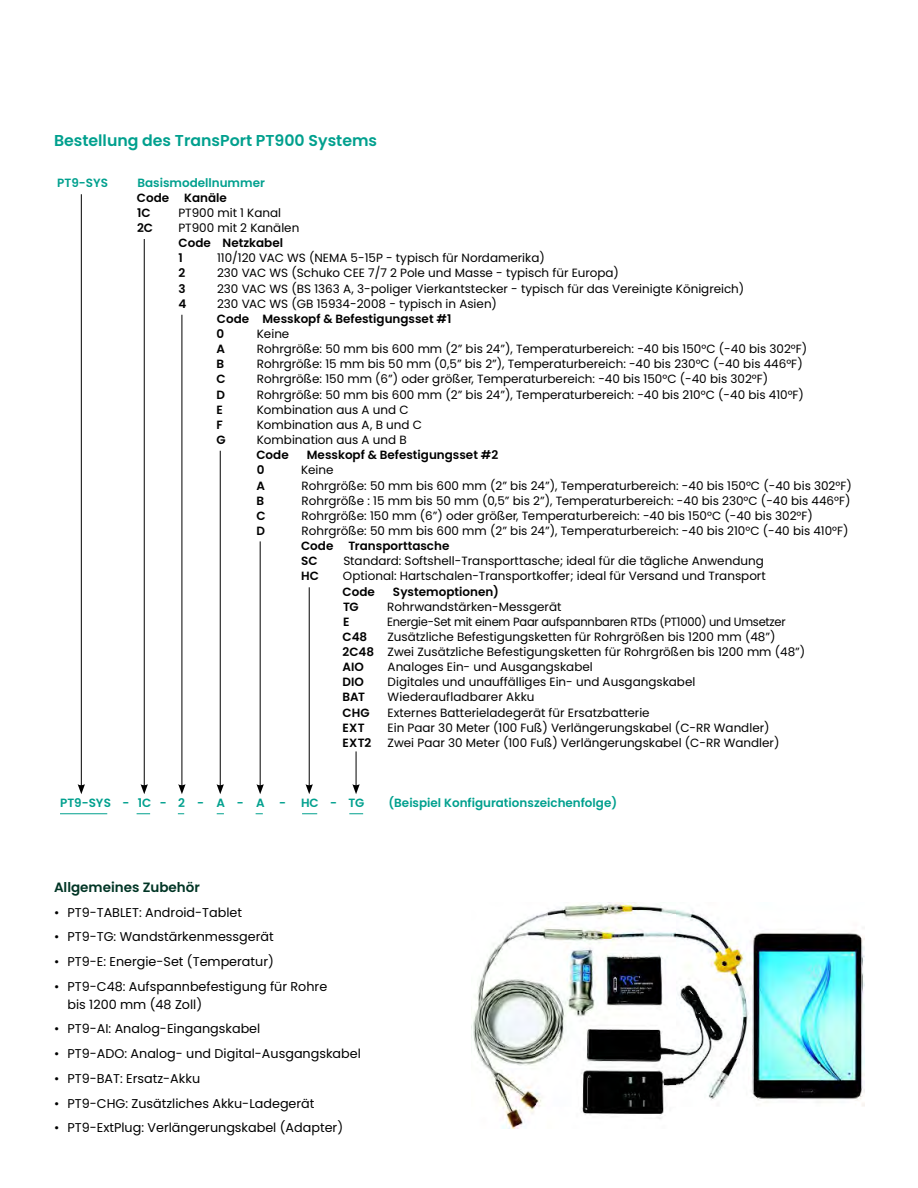
<style>
.page{position:relative;width:918px;height:1188px;background:#fff}
.page>*{position:absolute;margin:0;border:0;box-sizing:border-box;transform-origin:0 0}
.t1{font:600 15.75px "Poppins";color:#00a08e}
.t2{font:600 13.5px "Poppins";color:#003525}
.t3{font:12.75px/18px "Poppins";color:#000}
.t4{font:12px "Poppins";color:#000}
.t5{font:600 12px/15.1px "Poppins";color:#000}
.t6{font:600 12px "Poppins";color:#00a08e}
.t7{font:12px "Poppins";letter-spacing:-.02em;color:#000;scale:.96 1}
</style>
<div class="page">
<img style="left:473px;top:902px;width:392px;height:227px">
<hr style="left:60px;top:813px;width:47px;height:1px;background:#00a08e">
<svg style="left:137px;top:813px;width:13px;height:1px"></svg>
<svg style="left:302px;top:813px;width:15px;height:1px"></svg>
<svg style="left:349px;top:813px;width:14px;height:1px"></svg>
<hr style="left:144px;top:239px;width:1px;height:548px;background:#000">
<svg style="left:141px;top:784px;width:7px;height:10px"></svg>
<hr style="left:81px;top:194px;width:1px;height:593px;background:#000">
<svg style="left:78px;top:784px;width:7px;height:10px"></svg>
<hr style="left:182px;top:315px;width:1px;height:472px;background:#000">
<svg style="left:178px;top:784px;width:8px;height:10px"></svg>
<hr style="left:220px;top:451px;width:1px;height:336px;background:#000">
<svg style="left:217px;top:784px;width:7px;height:10px"></svg>
<hr style="left:260px;top:541px;width:1px;height:246px;background:#000">
<svg style="left:257px;top:784px;width:7px;height:10px"></svg>
<hr style="left:309px;top:587px;width:1px;height:200px;background:#000">
<svg style="left:306px;top:784px;width:7px;height:10px"></svg>
<hr style="left:356px;top:751px;width:1px;height:36px;background:#000">
<svg style="left:352px;top:784px;width:8px;height:10px"></svg>
<h1 class="t1" style="left:54px;top:131px;width:325px">Bestellung des TransPort PT900 Systems</h1>
<p class="t6" style="left:57px;top:175px;width:52px">PT9-SYS</p>
<p class="t6" style="left:137px;top:175px;width:129px">Basismodellnummer</p>
<p class="t5" style="left:137px;top:190px;width:34px">Code</p>
<p class="t5" style="left:184px;top:190px;width:44px">Kanäle</p>
<p class="t5" style="left:137px;top:205px;width:15px">1C</p>
<p class="t4" style="left:178px;top:206px;width:104px">PT900 mit 1 Kanal</p>
<p class="t5" style="left:137px;top:220px;width:18px">2C</p>
<p class="t4" style="left:178px;top:221px;width:122px">PT900 mit 2 Kanälen</p>
<p class="t5" style="left:178px;top:235px;width:106px">Code Netzkabel<br>1</p>
<p class="t4" style="left:217px;top:251px;width:329px">110/120 VAC WS (NEMA 5-15P - typisch für Nordamerika)</p>
<p class="t5" style="left:178px;top:266px;width:8px">2</p>
<p class="t4" style="left:217px;top:266px;width:403px">230 VAC WS (Schuko CEE 7/7 2 Pole und Masse - typisch für Europa)</p>
<p class="t5" style="left:178px;top:281px;width:9px">3</p>
<p class="t4" style="left:217px;top:281px;width:529px">230 VAC WS (BS 1363 A, 3-poliger Vierkantstecker - typisch für das Vereinigte Königreich)</p>
<p class="t5" style="left:178px;top:296px;width:9px">4</p>
<p class="t4" style="left:217px;top:297px;width:282px">230 VAC WS (GB 15934-2008 - typisch in Asien)</p>
<p class="t5" style="left:217px;top:311px;width:236px">Code Messkopf &amp; Befestigungsset #1<br>0</p>
<p class="t4" style="left:257px;top:327px;width:34px">Keine</p>
<p class="t5" style="left:217px;top:341px;width:10px">A</p>
<p class="t4" style="left:257px;top:342px;width:552px">Rohrgröße: 50 mm bis 600 mm (2” bis 24”), Temperaturbereich: -40 bis 150°C (-40 bis 302°F)</p>
<p class="t5" style="left:217px;top:357px;width:9px">B</p>
<p class="t4" style="left:257px;top:357px;width:547px">Rohrgröße: 15 mm bis 50 mm (0,5” bis 2”), Temperaturbereich: -40 bis 230°C (-40 bis 446°F)</p>
<p class="t5" style="left:217px;top:372px;width:11px">C</p>
<p class="t4" style="left:257px;top:372px;width:513px">Rohrgröße: 150 mm (6”) oder größer, Temperaturbereich: -40 bis 150°C (-40 bis 302°F)</p>
<p class="t5" style="left:217px;top:387px;width:10px">D</p>
<p class="t4" style="left:257px;top:387px;width:549px">Rohrgröße: 50 mm bis 600 mm (2” bis 24”), Temperaturbereich: -40 bis 210°C (-40 bis 410°F)</p>
<p class="t5" style="left:217px;top:402px;width:8px">E</p>
<p class="t4" style="left:257px;top:403px;width:153px">Kombination aus A und C</p>
<p class="t5" style="left:217px;top:417px;width:8px">F</p>
<p class="t4" style="left:257px;top:418px;width:167px">Kombination aus A, B und C</p>
<p class="t5" style="left:217px;top:432px;width:11px">G</p>
<p class="t4" style="left:257px;top:433px;width:151px">Kombination aus A und B</p>
<p class="t5" style="left:256px;top:448px;width:34px">Code</p>
<p class="t5" style="left:307px;top:448px;width:193px">Messkopf &amp; Befestigungsset #2</p>
<p class="t5" style="left:257px;top:463px;width:9px">0</p>
<p class="t4" style="left:301px;top:463px;width:34px">Keine</p>
<p class="t5" style="left:256px;top:478px;width:10px">A</p>
<p class="t4" style="left:302px;top:478px;width:552px">Rohrgröße: 50 mm bis 600 mm (2” bis 24”), Temperaturbereich: -40 bis 150°C (-40 bis 302°F)</p>
<p class="t5" style="left:256px;top:493px;width:9px">B</p>
<p class="t4" style="left:302px;top:494px;width:551px">Rohrgröße : 15 mm bis 50 mm (0,5” bis 2”), Temperaturbereich: -40 bis 230°C (-40 bis 446°F)</p>
<p class="t5" style="left:256px;top:508px;width:11px">C</p>
<p class="t4" style="left:302px;top:509px;width:513px">Rohrgröße: 150 mm (6”) oder größer, Temperaturbereich: -40 bis 150°C (-40 bis 302°F)</p>
<p class="t5" style="left:256px;top:523px;width:10px">D</p>
<p class="t4" style="left:302px;top:524px;width:549px">Rohrgröße: 50 mm bis 600 mm (2” bis 24”), Temperaturbereich: -40 bis 210°C (-40 bis 410°F)</p>
<p class="t5" style="left:301px;top:538px;width:150px">Code Transporttasche<br>SC</p>
<p class="t4" style="left:343px;top:554px;width:422px">Standard: Softshell-Transporttasche; ideal für die tägliche Anwendung</p>
<p class="t5" style="left:301px;top:569px;width:19px">HC</p>
<p class="t4" style="left:343px;top:569px;width:425px">Optional: Hartschalen-Transportkoffer; ideal für Versand und Transport</p>
<p class="t5" style="left:343px;top:584px;width:34px">Code</p>
<p class="t5" style="left:393px;top:584px;width:108px">Systemoptionen)</p>
<p class="t5" style="left:343px;top:599px;width:17px">TG</p>
<p class="t4" style="left:387px;top:600px;width:176px">Rohrwandstärken-Messgerät</p>
<p class="t5" style="left:343px;top:614px;width:8px">E</p>
<p class="t7" style="left:387px;top:615px;width:417px">Energie-Set mit einem Paar aufspannbaren RTDs (PT1000) und Umsetzer</p>
<p class="t5" style="left:343px;top:629px;width:26px">C48</p>
<p class="t4" style="left:388px;top:630px;width:389px">Zusätzliche Befestigungsketten für Rohrgrößen bis 1200 mm (48”)</p>
<p class="t5" style="left:343px;top:644px;width:33px">2C48</p>
<p class="t4" style="left:388px;top:645px;width:419px">Zwei Zusätzliche Befestigungsketten für Rohrgrößen bis 1200 mm (48”)</p>
<p class="t5" style="left:343px;top:659px;width:23px">AIO</p>
<p class="t4" style="left:388px;top:660px;width:207px">Analoges Ein- und Ausgangskabel</p>
<p class="t5" style="left:343px;top:675px;width:23px">DIO</p>
<p class="t4" style="left:388px;top:675px;width:309px">Digitales und unauffälliges Ein- und Ausgangskabel</p>
<p class="t5" style="left:343px;top:690px;width:24px">BAT</p>
<p class="t4" style="left:388px;top:690px;width:148px">Wiederaufladbarer Akku</p>
<p class="t5" style="left:343px;top:705px;width:28px">CHG</p>
<p class="t4" style="left:388px;top:705px;width:264px">Externes Batterieladegerät für Ersatzbatterie</p>
<p class="t5" style="left:343px;top:720px;width:24px">EXT</p>
<p class="t4" style="left:388px;top:721px;width:384px">Ein Paar 30 Meter (100 Fuß) Verlängerungskabel (C-RR Wandler)</p>
<p class="t5" style="left:343px;top:735px;width:30px">EXT2</p>
<p class="t4" style="left:388px;top:736px;width:393px">Zwei Paar 30 Meter (100 Fuß) Verlängerungskabel (C-RR Wandler)</p>
<p class="t6" style="left:60px;top:796px;width:306px">PT9-SYS - 1C - 2 - A - A - HC - TG</p>
<p class="t6" style="left:388px;top:796px;width:230px">(Beispiel Konfigurationszeichenfolge)</p>
<p class="t2" style="left:54px;top:879px;width:147px">Allgemeines Zubehör</p>
<p class="t3" style="left:54px;top:903px;width:190px">• PT9-TABLET: Android-Tablet</p>
<p class="t3" style="left:54px;top:928px;width:221px">• PT9-TG: Wandstärkenmessgerät</p>
<p class="t3" style="left:54px;top:953px;width:221px">• PT9-E: Energie-Set (Temperatur)</p>
<p class="t3" style="left:68px;top:977px;width:261px;text-indent:-14px">• PT9-C48: Aufspannbefestigung für Rohre bis 1200 mm (48 Zoll)</p>
<p class="t3" style="left:54px;top:1020px;width:208px">• PT9-AI: Analog-Eingangskabel</p>
<p class="t3" style="left:54px;top:1045px;width:308px">• PT9-ADO: Analog- und Digital-Ausgangskabel</p>
<p class="t3" style="left:54px;top:1070px;width:148px">• PT9-BAT: Ersatz-Akku</p>
<p class="t3" style="left:54px;top:1094px;width:262px">• PT9-CHG: Zusätzliches Akku-Ladegerät</p>
<p class="t3" style="left:54px;top:1119px;width:291px">• PT9-ExtPlug: Verlängerungskabel (Adapter)</p>
</div>
